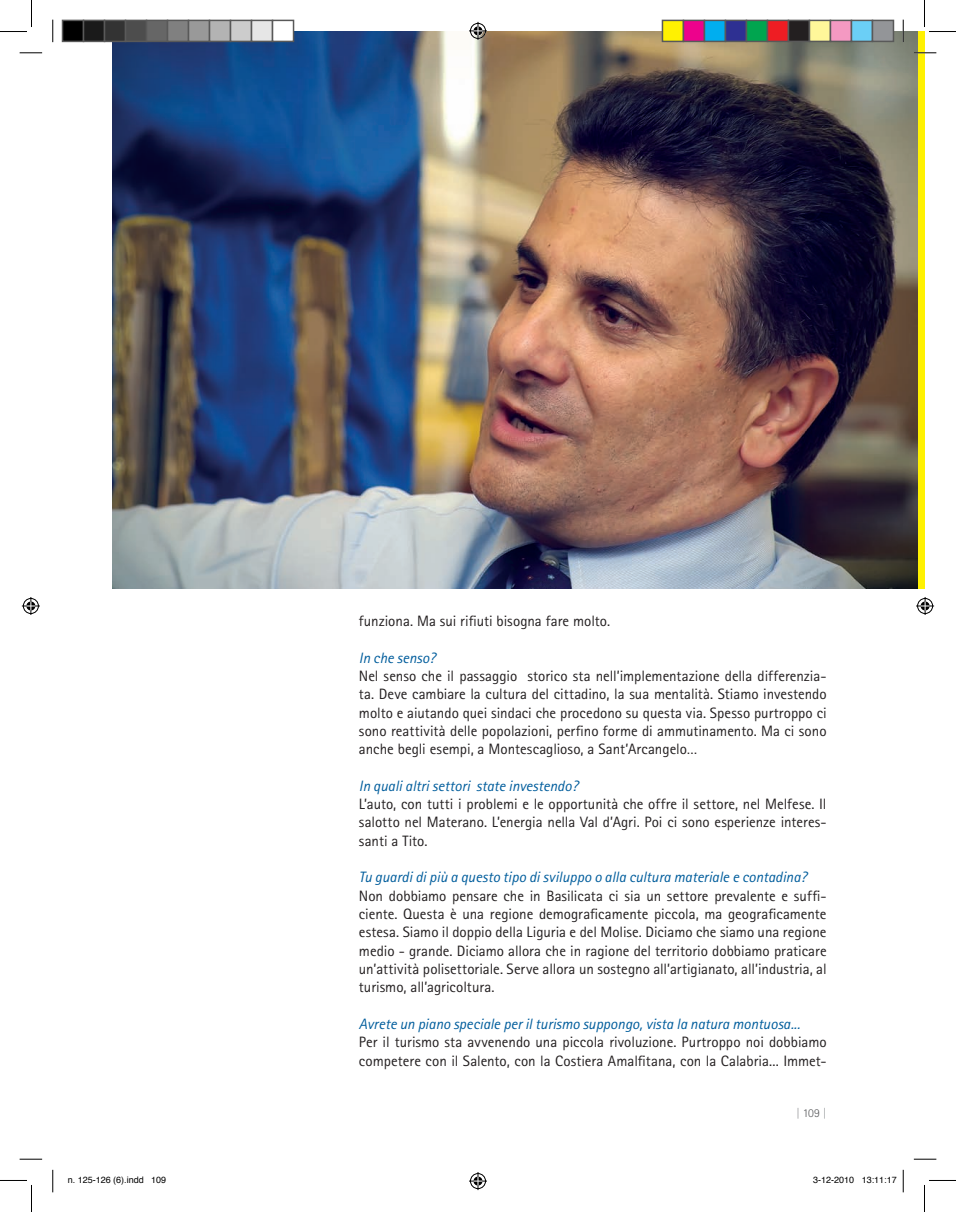
<style>
.page{position:relative;width:956px;height:1212px;background:#fff}
.page>*{position:absolute;margin:0;border:0;box-sizing:border-box;transform-origin:0 0}
.t1{font:15px/18.3px "Rotis Sans Serif";color:#231f20}
.t2{font:300 12px "Rotis Sans Serif";color:#57585a}
.t3{font:9px "Helvetica";color:#000}
.s1{font-style:italic;color:#005d9c}
.s2{color:#8a8c8f}
</style>
<div class="page">
<img style="left:112px;top:32px;width:806px;height:557px">
<svg style="left:20px;top:52px;width:22px;height:2px"></svg>
<svg style="left:914px;top:52px;width:22px;height:2px"></svg>
<svg style="left:20px;top:1158px;width:22px;height:1px"></svg>
<svg style="left:914px;top:1158px;width:22px;height:1px"></svg>
<svg style="left:52px;top:20px;width:2px;height:22px"></svg>
<svg style="left:52px;top:1169px;width:2px;height:22px"></svg>
<svg style="left:903px;top:20px;width:1px;height:22px"></svg>
<svg style="left:903px;top:1169px;width:1px;height:22px"></svg>
<svg style="left:0;top:0;width:32px;height:32px"></svg>
<svg style="left:0;top:1180px;width:32px;height:31px"></svg>
<svg style="left:924px;top:0;width:32px;height:32px"></svg>
<svg style="left:924px;top:1180px;width:32px;height:31px"></svg>
<svg style="left:469px;top:22px;width:18px;height:18px"></svg>
<svg style="left:469px;top:1172px;width:18px;height:17px"></svg>
<svg style="left:22px;top:597px;width:18px;height:18px"></svg>
<svg style="left:916px;top:597px;width:18px;height:18px"></svg>
<div style="left:63px;top:20px;width:21px;height:21px;background:#000"></div>
<div style="left:62px;top:20px;width:22px;height:22px;border:2px solid #595959"></div>
<div style="left:84px;top:20px;width:21px;height:21px;background:#1a1a1a"></div>
<div style="left:83px;top:20px;width:22px;height:22px;border:2px solid #595959"></div>
<div style="left:105px;top:20px;width:21px;height:21px;background:#333"></div>
<div style="left:104px;top:20px;width:22px;height:22px;border:2px solid #595959"></div>
<div style="left:126px;top:20px;width:21px;height:21px;background:#4d4d4d"></div>
<div style="left:125px;top:20px;width:22px;height:22px;border:2px solid #595959"></div>
<div style="left:147px;top:20px;width:21px;height:21px;background:#666"></div>
<div style="left:146px;top:20px;width:22px;height:22px;border:2px solid #595959"></div>
<div style="left:168px;top:20px;width:21px;height:21px;background:#808080"></div>
<div style="left:167px;top:20px;width:22px;height:22px;border:2px solid #595959"></div>
<div style="left:189px;top:20px;width:21px;height:21px;background:#999"></div>
<div style="left:188px;top:20px;width:22px;height:22px;border:2px solid #595959"></div>
<div style="left:210px;top:20px;width:21px;height:21px;background:#b3b3b3"></div>
<div style="left:209px;top:20px;width:22px;height:22px;border:2px solid #595959"></div>
<div style="left:231px;top:20px;width:21px;height:21px;background:#ccc"></div>
<div style="left:230px;top:20px;width:22px;height:22px;border:2px solid #595959"></div>
<div style="left:252px;top:20px;width:21px;height:21px;background:#e6e6e6"></div>
<div style="left:251px;top:20px;width:22px;height:22px;border:2px solid #595959"></div>
<div style="left:273px;top:20px;width:21px;height:21px;background:#fff"></div>
<div style="left:272px;top:20px;width:22px;height:22px;border:2px solid #595959"></div>
<div style="left:662px;top:20px;width:21px;height:21px;background:#fff101"></div>
<div style="left:662px;top:20px;width:22px;height:22px;border:2px solid #595959"></div>
<div style="left:683px;top:20px;width:21px;height:21px;background:#ed028c"></div>
<div style="left:683px;top:20px;width:22px;height:22px;border:2px solid #595959"></div>
<div style="left:704px;top:20px;width:21px;height:21px;background:#00aeef"></div>
<div style="left:704px;top:20px;width:22px;height:22px;border:2px solid #595959"></div>
<div style="left:725px;top:20px;width:21px;height:21px;background:#2e3092"></div>
<div style="left:725px;top:20px;width:22px;height:22px;border:2px solid #595959"></div>
<div style="left:746px;top:20px;width:21px;height:21px;background:#00a54f"></div>
<div style="left:746px;top:20px;width:22px;height:22px;border:2px solid #595959"></div>
<div style="left:767px;top:20px;width:21px;height:21px;background:#ee1d23"></div>
<div style="left:767px;top:20px;width:22px;height:22px;border:2px solid #595959"></div>
<div style="left:788px;top:20px;width:21px;height:21px;background:#231f20"></div>
<div style="left:788px;top:20px;width:22px;height:22px;border:2px solid #595959"></div>
<div style="left:809px;top:20px;width:21px;height:21px;background:#fff79a"></div>
<div style="left:809px;top:20px;width:22px;height:22px;border:2px solid #595959"></div>
<div style="left:830px;top:20px;width:21px;height:21px;background:#f499c2"></div>
<div style="left:830px;top:20px;width:22px;height:22px;border:2px solid #595959"></div>
<div style="left:851px;top:20px;width:21px;height:21px;background:#6bcff6"></div>
<div style="left:851px;top:20px;width:22px;height:22px;border:2px solid #595959"></div>
<div style="left:872px;top:20px;width:21px;height:21px;background:#939598"></div>
<div style="left:872px;top:20px;width:22px;height:22px;border:2px solid #595959"></div>
<p class="t1" style="left:359px;top:611px;width:253px">funziona. Ma sui rifiuti bisogna fare molto.</p>
<p class="t1" style="left:359px;top:648px;width:469px"><span class="s1">In che senso?<br></span>Nel senso che il passaggio storico sta nell’implementazione della differenzia&shy;ta. Deve cambiare la cultura del cittadino, la sua mentalità. Stiamo investendo molto e aiutando quei sindaci che procedono su questa via. Spesso purtroppo ci sono reattività delle popolazioni, perfino forme di ammutinamento. Ma ci sono anche begli esempi, a Montescaglioso, a Sant’Arcangelo…</p>
<p class="t1" style="left:359px;top:776px;width:469px"><span class="s1">In quali altri settori state investendo?<br></span>L’auto, con tutti i problemi e le opportunità che offre il settore, nel Melfese. Il salotto nel Materano. L’energia nella Val d’Agri. Poi ci sono esperienze interes&shy;santi a Tito.</p>
<p class="t1" style="left:359px;top:867px;width:469px"><span class="s1">Tu guardi di più a questo tipo di sviluppo o alla cultura materiale e contadina?<br></span>Non dobbiamo pensare che in Basilicata ci sia un settore prevalente e suffi&shy;ciente. Questa è una regione demograficamente piccola, ma geograficamente estesa. Siamo il doppio della Liguria e del Molise. Diciamo che siamo una regione medio - grande. Diciamo allora che in ragione del territorio dobbiamo praticare un’attività polisettoriale. Serve allora un sostegno all’artigianato, all’industria, al turismo, all’agricoltura.</p>
<p class="t1" style="left:359px;top:1014px;width:469px"><span class="s1">Avrete un piano speciale per il turismo suppongo, vista la natura montuosa...<br></span>Per il turismo sta avvenendo una piccola rivoluzione. Purtroppo noi dobbiamo competere con il Salento, con la Costiera Amalfitana, con la Calabria... Immet-</p>
<p class="t2" style="left:796px;top:1105px;width:32px"><span class="s2">|</span> 109 <span class="s2">|</span></p>
<p class="t3" style="left:68px;top:1173px;width:100px">n. 125-126 (6).indd 109</p>
<p class="t3" style="left:813px;top:1173px;width:85px">3-12-2010 13:11:17</p>
</div>
